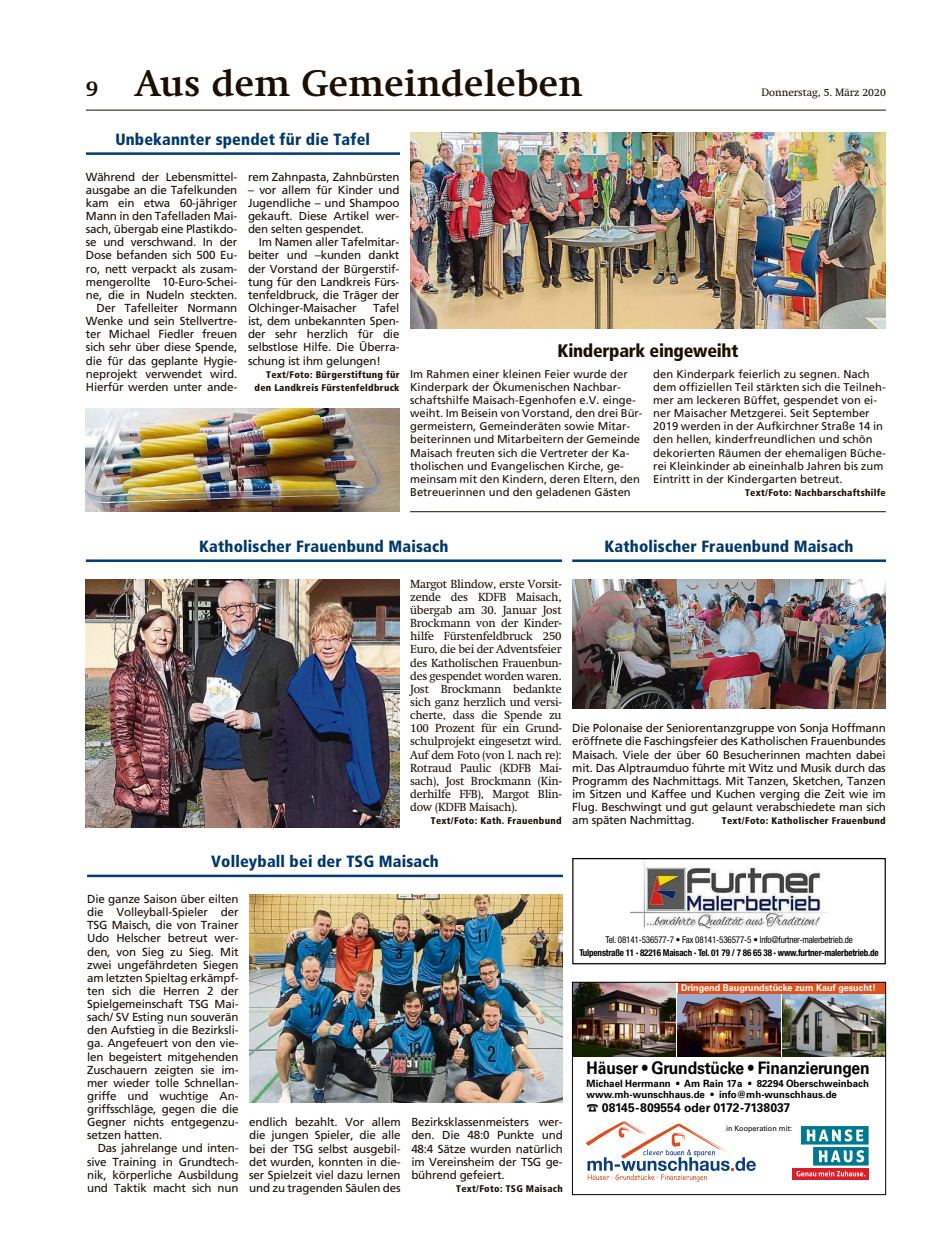
<style>
.page{position:relative;width:939px;height:1248px;background:#fff}
.page>*{position:absolute;margin:0;border:0;box-sizing:border-box;transform-origin:0 0}
.t1{font:700 36.25px "Swift";letter-spacing:.01em;color:#1c0f00}
.t2{font:900 condensed 18.12px "Frutiger";letter-spacing:-.015em;color:#1c0f00}
.t3{font:700 17.25px "Univers LTCYR 65";letter-spacing:-.01em;color:#000;scale:.91 1}
.t4{font:900 condensed 16.25px "Frutiger";letter-spacing:.01em;color:#00386b}
.t5{font:700 12.5px "Univers LTCYR 65";color:#000}
.t6{font:11.62px/13.1px "Frutiger";letter-spacing:-.015em;color:#1c0f00;text-align:justify}
.t7{font:11.62px/13.1px "Swift";letter-spacing:-.015em;color:#1c0f00;text-align:justify}
.t8{font:11.25px/13.1px "Frutiger";color:#1c0f00}
.t9{font:10.62px "Swift";color:#1c0f00}
.t10{font:700 10px/11.2px "Univers LTCYR 65";letter-spacing:.005em;color:#000}
.t11{font:900 condensed 9.75px/13.1px "Frutiger";letter-spacing:.03em;color:#1c0f00;text-align:right}
.t12{font:700 condensed 9.38px "Helvetica Neue LT Std";letter-spacing:-.02em;color:#000}
.t13{font:condensed 9.38px "Helvetica Neue LT Std";letter-spacing:-.02em;color:#000}
.t14{font:700 9.38px "Univers LTCYR 65";color:#fff}
.t15{font:7.5px "Univers LTCYR 55 Roman";color:#000}
.s1{font-size:21.25px}
</style>
<div class="page">
<hr style="left:86px;top:110px;width:800px;height:1px;background:#1c0f00">
<hr style="left:86px;top:152px;width:314px;height:3px;background:#003d78">
<img style="left:86px;top:408px;width:314px;height:104px">
<hr style="left:410px;top:511px;width:476px;height:1px;background:#1c0f00">
<img style="left:410px;top:132px;width:476px;height:196px">
<hr style="left:86px;top:559px;width:476px;height:3px;background:#003d78">
<img style="left:86px;top:579px;width:314px;height:248px">
<hr style="left:572px;top:559px;width:314px;height:3px;background:#003d78">
<img style="left:572px;top:579px;width:314px;height:129px">
<img style="left:631px;top:859px;width:196px;height:71px">
<div style="left:572px;top:857px;width:314px;height:107px;border:1px solid #000"></div>
<img style="left:574px;top:983px;width:101px;height:73px">
<img style="left:678px;top:993px;width:103px;height:63px">
<img style="left:783px;top:993px;width:101px;height:63px">
<svg style="left:792px;top:1168px;width:77px;height:11px"></svg>
<svg style="left:796px;top:1126px;width:73px;height:50px"></svg>
<svg style="left:586px;top:1121px;width:170px;height:60px"></svg>
<div style="left:678px;top:982px;width:208px;height:11px;background:#de521f"></div>
<div style="left:572px;top:981px;width:314px;height:213px;border:1px solid #000"></div>
<hr style="left:87px;top:874px;width:476px;height:3px;background:#003d78">
<img style="left:249px;top:894px;width:314px;height:208px">
<h1 class="t1" style="left:86px;top:62px;width:498px"><span class="s1">9</span> Aus dem Gemeindeleben</h1>
<p class="t9" style="left:761px;top:88px;width:126px">Donnerstag, 5. März 2020</p>
<h3 class="t4" style="left:115px;top:133px;width:256px">Unbekannter spendet für die Tafel</h3>
<p class="t6" style="left:86px;top:171px;width:153px;text-align:right">Während der Lebensmittel&shy;ausgabe an die Tafelkunden kam ein etwa 60-jähriger<br>Mann in den Tafelladen Mai&shy;sach, übergab eine Plastikdo&shy;se und verschwand. In der<br>Dose befanden sich 500 Eu&shy;ro, nett verpackt als zusam&shy;mengerollte 10-Euro-Schei&shy;ne, die in Nudeln steckten.<br>Der Tafelleiter Normann<br>Wenke und sein Stellvertre&shy;ter Michael Fiedler freuen sich sehr über diese Spende, die für das geplante Hygie&shy;neprojekt verwendet wird.<br>Hierfür werden unter ande-</p>
<p class="t6" style="left:248px;top:171px;width:153px">rem Zahnpasta, Zahnbürsten</p>
<p class="t6" style="left:248px;top:184px;width:153px">– vor allem für Kinder und Jugendliche – und Shampoo gekauft. Diese Artikel wer&shy;den selten gespendet.</p>
<p class="t6" style="left:248px;top:237px;width:153px;text-indent:11px">Im Namen aller Tafelmitar&shy;beiter und –kunden dankt der Vorstand der Bürgerstif&shy;tung für den Landkreis Fürs&shy;tenfeldbruck, die Träger der Olchinger-Maisacher</p>
<p class="t6" style="left:248px;top:302px;width:153px;text-indent:125px">Tafel ist, dem unbekannten Spen&shy;der sehr herzlich für die selbstlose Hilfe. Die Überra&shy;schung ist ihm gelungen!</p>
<p class="t11" style="left:255px;top:369px;width:146px">Text/Foto: Bürgerstiftung für den Landkreis Fürstenfeldbruck</p>
<h2 class="t2" style="left:558px;top:344px;width:182px">Kinderpark eingeweiht</h2>
<p class="t8" style="left:653px;top:368px;width:234px">den Kinderpark feierlich zu segnen. Nach dem offiziellen Teil stärkten sich die Teilneh&shy;mer am leckeren Büffet, gespendet von ei&shy;ner Maisacher Metzgerei. Seit September 2019 werden in der Aufkirchner Straße 14 in den hellen, kinderfreundlichen und schön dekorierten Räumen der ehemaligen Büche&shy;rei Kleinkinder ab eineinhalb Jahren bis zum Eintritt in der Kindergarten betreut.</p>
<p class="t11" style="left:745px;top:487px;width:142px">Text/Foto: Nachbarschaftshilfe</p>
<p class="t8" style="left:410px;top:368px;width:234px">Im Rahmen einer kleinen Feier wurde der Kinderpark der Ökumenischen Nachbar&shy;schaftshilfe Maisach-Egenhofen e.V. einge&shy;weiht. Im Beisein von Vorstand, den drei Bür&shy;germeistern, Gemeinderäten sowie Mitar&shy;beiterinnen und Mitarbeitern der Gemeinde Maisach freuten sich die Vertreter der Ka&shy;tholischen und Evangelischen Kirche, ge&shy;meinsam mit den Kindern, deren Eltern, den Betreuerinnen und den geladenen Gästen</p>
<h3 class="t4" style="left:199px;top:540px;width:251px">Katholischer Frauenbund Maisach</h3>
<p class="t7" style="left:410px;top:578px;width:153px">Margot Blindow, erste Vorsit&shy;zende des KDFB Maisach, übergab am 30. Januar Jost Brockmann von der Kinder&shy;hilfe Fürstenfeldbruck 250<br>Euro, die bei der Adventsfeier des Katholischen Frauenbun&shy;des gespendet worden waren.<br>Jost Brockmann bedankte sich ganz herzlich und versi&shy;cherte, dass die Spende zu 100 Prozent für ein Grund&shy;schulprojekt eingesetzt wird.<br>Auf dem Foto (von l. nach re):<br>Rotraud Paulic (KDFB Mai&shy;sach), Jost Brockmann (Kin&shy;derhilfe FFB), Margot Blin&shy;dow (KDFB Maisach).</p>
<p class="t11" style="left:431px;top:815px;width:132px">Text/Foto: Kath. Frauenbund</p>
<h3 class="t4" style="left:604px;top:540px;width:251px">Katholischer Frauenbund Maisach</h3>
<p class="t6" style="left:572px;top:722px;width:315px">Die Polonaise der Seniorentanzgruppe von Sonja Hoffmann eröffnete die Faschingsfeier des Katholischen Frauenbundes Maisach. Viele der über 60 Besucherinnen machten dabei mit. Das Alptraumduo führte mit Witz und Musik durch das Programm des Nachmittags. Mit Tanzen, Sketchen, Tanzen im Sitzen und Kaffee und Kuchen verging die Zeit wie im Flug. Beschwingt und gut gelaunt verabschiedete man sich am späten Nachmittag.</p>
<p class="t11" style="left:722px;top:815px;width:165px">Text/Foto: Katholischer Frauenbund</p>
<h3 class="t4" style="left:211px;top:855px;width:229px">Volleyball bei der TSG Maisach</h3>
<p class="t6" style="left:87px;top:893px;width:153px">Die ganze Saison über eilten die Volleyball-Spieler der TSG Maisch, die von Trainer Udo Helscher betreut wer&shy;den, von Sieg zu Sieg. Mit zwei ungefährdeten Siegen am letzten Spieltag erkämpf&shy;ten sich die Herren 2 der Spielgemeinschaft TSG Mai&shy;sach/ SV Esting nun souverän den Aufstieg in die Bezirksli&shy;ga. Angefeuert von den vie&shy;len begeistert mitgehenden Zuschauern zeigten sie im&shy;mer wieder tolle Schnellan&shy;griffe und wuchtige An&shy;griffsschläge, gegen die die Gegner nichts entgegenzu&shy;setzen hatten.</p>
<p class="t6" style="left:87px;top:1142px;width:153px;text-indent:11px">Das jahrelange und inten&shy;sive Training in Grundtech&shy;nik, körperliche Ausbildung und Taktik macht sich nun</p>
<p class="t6" style="left:249px;top:1116px;width:153px">endlich bezahlt. Vor allem die jungen Spieler, die alle bei der TSG selbst ausgebil&shy;det wurden, konnten in die&shy;ser Spielzeit viel dazu lernen und zu tragenden Säulen des</p>
<p class="t6" style="left:411px;top:1116px;width:153px">Bezirksklassenmeisters wer&shy;den. Die 48:0 Punkte und 48:4 Sätze wurden natürlich im Vereinsheim der TSG ge&shy;bührend gefeiert.</p>
<p class="t11" style="left:456px;top:1182px;width:108px">Text/Foto: TSG Maisach</p>
<p class="t13" style="left:605px;top:936px;width:249px">Tel. 08141-536577-7 • Fax 08141-536577-5 • Info@furtner-malerbetrieb.de</p>
<p class="t12" style="left:579px;top:946px;width:301px">Tulpenstraße 11 · 82216 Maisach · Tel. 01 79 / 7 86 65 38 · www.furtner-malerbetrieb.de</p>
<p class="t14" style="left:681px;top:983px;width:196px">Dringend Baugrundstücke zum Kauf gesucht!</p>
<h3 class="t3" style="left:587px;top:1061px;width:313px">Häuser • Grundstücke • Finanzierungen</h3>
<p class="t10" style="left:587px;top:1078px;width:284px">Michael Herrmann • Am Rain 17a • 82294 Oberschweinbach www.mh-wunschhaus.de • info@mh-wunschhaus.de</p>
<p class="t5" style="left:587px;top:1102px;width:205px">☎ 08145-809554 oder 0172-7138037</p>
<p class="t15" style="left:726px;top:1124px;width:67px">in Kooperation mit:</p>
</div>
